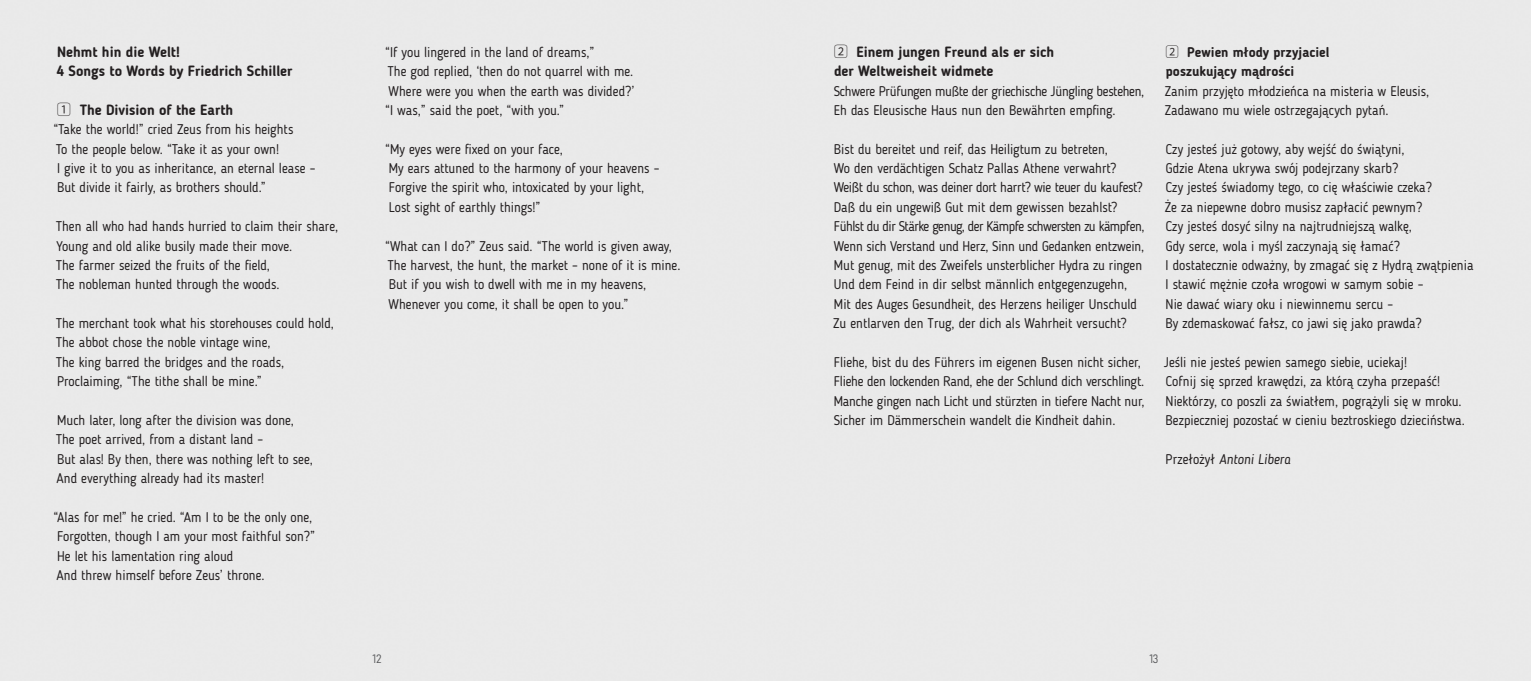
<style>
.page{position:relative;width:1531px;height:681px;background:#fff}
.page>*{position:absolute;margin:0;border:0;box-sizing:border-box;transform-origin:0 0}
.Booklet_PL{font:700 14.8px "Blogger Sans";color:#231f20;scale:.96 1}
.Booklet_PL-2{font:14px "Blogger Sans";color:#231f20;scale:.96 1}
.Booklet_PL-3{font:14px "Blogger Sans";letter-spacing:-.02em;color:#231f20;scale:.96 1}
.Booklet_PL-4{font:14px "Blogger Sans";letter-spacing:-.04em;color:#231f20;scale:.96 1}
.Booklet_PL-5{font:700 14px "Blogger Sans";color:#231f20;scale:.96 1}
.Booklet_PL-6{font:italic 14px "Blogger Sans";color:#231f20;scale:.96 1}
.t1{font:12px "Bahnschrift";color:#57585a}
.s1{font-family:"Koz Go Pr 6 N";font-weight:400}
.s2{font-style:normal}
</style>
<div class="page">
<p class="Booklet_PL" style="left:57px;top:43px;width:129px">Nehmt hin die Welt!</p>
<p class="Booklet_PL" style="left:57px;top:62px;width:247px">4 Songs to Words by Friedrich Schiller</p>
<p class="Booklet_PL" style="left:57px;top:101px;width:185px"><span class="s1">1</span> The Division of the Earth</p>
<p class="Booklet_PL-2" style="left:53px;top:121px;width:252px">“Take the world!” cried Zeus from his heights</p>
<p class="Booklet_PL-2" style="left:56px;top:140px;width:234px">To the people below. “Take it as your own!</p>
<p class="Booklet_PL-2" style="left:57px;top:160px;width:271px">I give it to you as inheritance, an eternal lease –</p>
<p class="Booklet_PL-2" style="left:57px;top:179px;width:219px">But divide it fairly, as brothers should.”</p>
<p class="Booklet_PL-2" style="left:56px;top:218px;width:296px">Then all who had hands hurried to claim their share,</p>
<p class="Booklet_PL-2" style="left:56px;top:237px;width:247px">Young and old alike busily made their move.</p>
<p class="Booklet_PL-2" style="left:56px;top:256px;width:225px">The farmer seized the fruits of the field,</p>
<p class="Booklet_PL-2" style="left:56px;top:276px;width:235px">The nobleman hunted through the woods.</p>
<p class="Booklet_PL-2" style="left:56px;top:315px;width:291px">The merchant took what his storehouses could hold,</p>
<p class="Booklet_PL-2" style="left:56px;top:334px;width:225px">The abbot chose the noble vintage wine,</p>
<p class="Booklet_PL-2" style="left:56px;top:353px;width:239px">The king barred the bridges and the roads,</p>
<p class="Booklet_PL-2" style="left:57px;top:373px;width:215px">Proclaiming, “The tithe shall be mine.”</p>
<p class="Booklet_PL-2" style="left:57px;top:411px;width:248px">Much later, long after the division was done,</p>
<p class="Booklet_PL-2" style="left:56px;top:431px;width:218px">The poet arrived, from a distant land –</p>
<p class="Booklet_PL-2" style="left:57px;top:450px;width:268px">But alas! By then, there was nothing left to see,</p>
<p class="Booklet_PL-2" style="left:56px;top:469px;width:218px">And everything already had its master!</p>
<p class="Booklet_PL-2" style="left:53px;top:508px;width:271px">“Alas for me!” he cried. “Am I to be the only one,</p>
<p class="Booklet_PL-2" style="left:57px;top:528px;width:270px">Forgotten, though I am your most faithful son?”</p>
<p class="Booklet_PL-2" style="left:57px;top:547px;width:185px">He let his lamentation ring aloud</p>
<p class="Booklet_PL-2" style="left:56px;top:566px;width:218px">And threw himself before Zeus’ throne.</p>
<p class="Booklet_PL-2" style="left:385px;top:43px;width:219px">“If you lingered in the land of dreams,”</p>
<p class="Booklet_PL-2" style="left:387px;top:63px;width:258px">The god replied, ‘then do not quarrel with me.</p>
<p class="Booklet_PL-2" style="left:389px;top:82px;width:258px">Where were you when the earth was divided?’</p>
<p class="Booklet_PL-2" style="left:385px;top:102px;width:188px">“I was,” said the poet, “with you.”</p>
<p class="Booklet_PL-2" style="left:385px;top:140px;width:187px">“My eyes were fixed on your face,</p>
<p class="Booklet_PL-2" style="left:389px;top:160px;width:283px">My ears attuned to the harmony of your heavens –</p>
<p class="Booklet_PL-2" style="left:389px;top:179px;width:267px">Forgive the spirit who, intoxicated by your light,</p>
<p class="Booklet_PL-2" style="left:389px;top:198px;width:159px">Lost sight of earthly things!”</p>
<p class="Booklet_PL-2" style="left:385px;top:237px;width:300px">“What can I do?” Zeus said. “The world is given away,</p>
<p class="Booklet_PL-2" style="left:387px;top:256px;width:307px">The harvest, the hunt, the market – none of it is mine.</p>
<p class="Booklet_PL-2" style="left:389px;top:276px;width:270px">But if you wish to dwell with me in my heavens,</p>
<p class="Booklet_PL-2" style="left:389px;top:295px;width:251px">Whenever you come, it shall be open to you.”</p>
<p class="Booklet_PL" style="left:834px;top:43px;width:231px"><span class="s1">2</span> Einem jungen Freund als er sich</p>
<p class="Booklet_PL" style="left:834px;top:62px;width:167px">der Weltweisheit widmete</p>
<p class="Booklet_PL-3" style="left:834px;top:82px;width:325px">Schwere Prüfungen mußte der griechische Jüngling bestehen,</p>
<p class="Booklet_PL-2" style="left:834px;top:102px;width:295px">Eh das Eleusische Haus nun den Bewährten empfing.</p>
<p class="Booklet_PL-2" style="left:834px;top:140px;width:287px">Bist du bereitet und reif, das Heiligtum zu betreten,</p>
<p class="Booklet_PL-2" style="left:834px;top:160px;width:296px">Wo den verdächtigen Schatz Pallas Athene verwahrt?</p>
<p class="Booklet_PL-3" style="left:834px;top:179px;width:323px">Weißt du schon, was deiner dort harrt? wie teuer du kaufest?</p>
<p class="Booklet_PL-2" style="left:834px;top:198px;width:297px">Daß du ein ungewiß Gut mit dem gewissen bezahlst?</p>
<p class="Booklet_PL-4" style="left:834px;top:218px;width:325px">Fühlst du dir Stärke genug, der Kämpfe schwersten zu kämpfen,</p>
<p class="Booklet_PL-2" style="left:834px;top:237px;width:325px">Wenn sich Verstand und Herz, Sinn und Gedanken entzwein,</p>
<p class="Booklet_PL-2" style="left:834px;top:256px;width:323px">Mut genug, mit des Zweifels unsterblicher Hydra zu ringen</p>
<p class="Booklet_PL-2" style="left:834px;top:276px;width:307px">Und dem Feind in dir selbst männlich entgegenzugehn,</p>
<p class="Booklet_PL-2" style="left:834px;top:295px;width:317px">Mit des Auges Gesundheit, des Herzens heiliger Unschuld</p>
<p class="Booklet_PL-2" style="left:833px;top:315px;width:307px">Zu entlarven den Trug, der dich als Wahrheit versucht?</p>
<p class="Booklet_PL-2" style="left:834px;top:353px;width:321px">Fliehe, bist du des Führers im eigenen Busen nicht sicher,</p>
<p class="Booklet_PL-2" style="left:834px;top:373px;width:325px">Fliehe den lockenden Rand, ehe der Schlund dich verschlingt.</p>
<p class="Booklet_PL-2" style="left:834px;top:392px;width:325px">Manche gingen nach Licht und stürzten in tiefere Nacht nur,</p>
<p class="Booklet_PL-2" style="left:834px;top:411px;width:295px">Sicher im Dämmerschein wandelt die Kindheit dahin.</p>
<p class="Booklet_PL-5" style="left:1165px;top:43px;width:172px"><span class="s1">2</span> Pewien młody przyjaciel</p>
<p class="Booklet_PL-5" style="left:1166px;top:63px;width:135px">poszukujący mądrości</p>
<p class="Booklet_PL-2" style="left:1165px;top:82px;width:277px">Zanim przyjęto młodzieńca na misteria w Eleusis,</p>
<p class="Booklet_PL-2" style="left:1165px;top:102px;width:235px">Zadawano mu wiele ostrzegających pytań.</p>
<p class="Booklet_PL-2" style="left:1166px;top:140px;width:250px">Czy jesteś już gotowy, aby wejść do świątyni,</p>
<p class="Booklet_PL-2" style="left:1166px;top:160px;width:244px">Gdzie Atena ukrywa swój podejrzany skarb?</p>
<p class="Booklet_PL-2" style="left:1166px;top:179px;width:279px">Czy jesteś świadomy tego, co cię właściwie czeka?</p>
<p class="Booklet_PL-2" style="left:1165px;top:198px;width:270px">Że za niepewne dobro musisz zapłacić pewnym?</p>
<p class="Booklet_PL-2" style="left:1166px;top:218px;width:258px">Czy jesteś dosyć silny na najtrudniejszą walkę,</p>
<p class="Booklet_PL-2" style="left:1166px;top:237px;width:245px">Gdy serce, wola i myśl zaczynają się łamać?</p>
<p class="Booklet_PL-2" style="left:1165px;top:256px;width:322px">I dostatecznie odważny, by zmagać się z Hydrą zwątpienia</p>
<p class="Booklet_PL-2" style="left:1165px;top:276px;width:270px">I stawić mężnie czoła wrogowi w samym sobie –</p>
<p class="Booklet_PL-2" style="left:1165px;top:295px;width:239px">Nie dawać wiary oku i niewinnemu sercu –</p>
<p class="Booklet_PL-2" style="left:1165px;top:315px;width:268px">By zdemaskować fałsz, co jawi się jako prawda?</p>
<p class="Booklet_PL-2" style="left:1164px;top:353px;width:255px">Jeśli nie jesteś pewien samego siebie, uciekaj!</p>
<p class="Booklet_PL-2" style="left:1166px;top:373px;width:287px">Cofnij się sprzed krawędzi, za którą czyha przepaść!</p>
<p class="Booklet_PL-2" style="left:1165px;top:392px;width:310px">Niektórzy, co poszli za światłem, pogrążyli się w mroku.</p>
<p class="Booklet_PL-2" style="left:1165px;top:411px;width:313px">Bezpieczniej pozostać w cieniu beztroskiego dzieciństwa.</p>
<p class="Booklet_PL-6" style="left:1165px;top:450px;width:132px"><span class="s2">Przełożył</span> Antoni Libera</p>
<p class="t1" style="left:372px;top:649px;width:11px">12</p>
<p class="t1" style="left:1149px;top:649px;width:11px">13</p>
</div>
